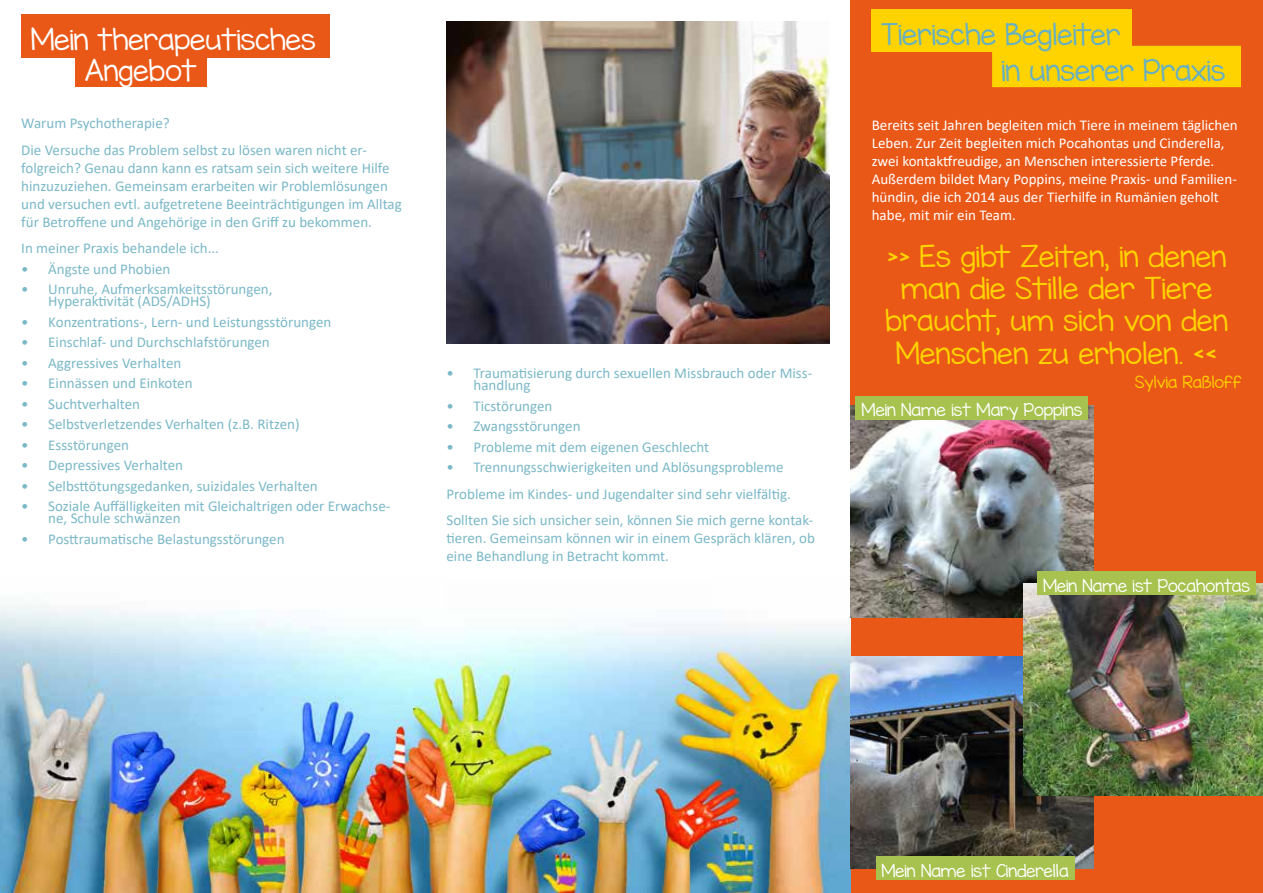
<style>
.page{position:relative;width:1263px;height:893px;background:#fff}
.page>*{position:absolute;margin:0;border:0;box-sizing:border-box;transform-origin:0 0}
.t1{font:27px/32.4px "KG Miss Kindergarten";letter-spacing:.01em;color:#ffd300;text-align:center}
.t2{font:26.7px "KG Miss Kindergarten";color:#66b0c2}
.t3{font:26.7px "KG Miss Kindergarten";color:#fff}
.t4{font:15.75px "KG Miss Kindergarten";color:#fff}
.t5{font:15px/18px "Calibri";color:#7bb8c8}
.t6{font:15px/18px "Calibri";color:#fff}
.t7{font:15px "KG Miss Kindergarten";letter-spacing:.01em;color:#ffd300}
</style>
<div class="page">
<div style="left:850px;top:0;width:413px;height:893px;background:#ea5818"></div>
<img style="left:446px;top:21px;width:383px;height:323px">
<img style="left:0;top:605px;width:850px;height:288px">
<div style="left:76px;top:47px;width:131px;height:40px;background:#ea5818"></div>
<div style="left:992px;top:46px;width:249px;height:41px;background:#ffd300"></div>
<div style="left:872px;top:10px;width:260px;height:42px;background:#ffd300"></div>
<div style="left:21px;top:14px;width:309px;height:43px;background:#ea5818"></div>
<img style="left:850px;top:405px;width:243px;height:212px">
<img style="left:850px;top:657px;width:243px;height:212px">
<div style="left:876px;top:856px;width:198px;height:24px;background:#a7c24e"></div>
<img style="left:1023px;top:583px;width:240px;height:212px">
<div style="left:1037px;top:571px;width:219px;height:24px;background:#a7c24e"></div>
<div style="left:856px;top:396px;width:232px;height:24px;background:#a7c24e"></div>
<h2 class="t3" style="left:31px;top:21px;width:287px">Mein therapeutisches</h2>
<h2 class="t2" style="left:881px;top:17px;width:241px">Tierische Begleiter</h2>
<h2 class="t3" style="left:85px;top:53px;width:113px">Angebot</h2>
<h2 class="t2" style="left:1001px;top:52px;width:225px">in unserer Praxis</h2>
<p class="t5" style="left:21px;top:110px;width:347px;line-height:26.5px">Warum Psychotherapie?<br>Die Versuche das Problem selbst zu lösen waren nicht er-</p>
<p class="t5" style="left:21px;top:158px;width:382px">folgreich? Genau dann kann es ratsam sein sich weitere Hilfe hinzuzuziehen. Gemeinsam erarbeiten wir Problemlösungen und versuchen evtl. aufgetretene Beeinträchtigungen im Alltag für Betroffene und Angehörige in den Griff zu bekommen.</p>
<p class="t5" style="left:21px;top:239px;width:199px">In meiner Praxis behandele ich...</p>
<p class="t5" style="left:21px;top:259px;width:151px">• Ängste und Phobien</p>
<p class="t5" style="left:48px;top:283px;width:226px;line-height:12px;text-indent:-27px">• Unruhe, Aufmerksamkeitsstörungen,<br>Hyperaktivität (ADS/ADHS)</p>
<p class="t5" style="left:21px;top:312px;width:312px">• Konzentrations-, Lern- und Leistungsstörungen</p>
<p class="t5" style="left:21px;top:333px;width:250px">• Einschlaf- und Durchschlafstörungen</p>
<p class="t5" style="left:21px;top:353px;width:162px">• Aggressives Verhalten</p>
<p class="t5" style="left:21px;top:374px;width:173px">• Einnässen und Einkoten</p>
<p class="t5" style="left:21px;top:394px;width:120px">• Suchtverhalten</p>
<p class="t5" style="left:21px;top:415px;width:280px">• Selbstverletzendes Verhalten (z.B. Ritzen)</p>
<p class="t5" style="left:21px;top:435px;width:109px">• Essstörungen</p>
<p class="t5" style="left:21px;top:456px;width:163px">• Depressives Verhalten</p>
<p class="t5" style="left:21px;top:476px;width:298px">• Selbsttötungsgedanken, suizidales Verhalten</p>
<p class="t5" style="left:48px;top:500px;width:344px;line-height:12px;text-indent:-27px">• Soziale Auffälligkeiten mit Gleichaltrigen oder Erwachse&shy;ne, Schule schwänzen</p>
<p class="t5" style="left:21px;top:529px;width:265px">• Posttraumatische Belastungsstörungen</p>
<p class="t5" style="left:473px;top:367px;width:340px;line-height:12px;text-indent:-27px">• Traumatisierung durch sexuellen Missbrauch oder Miss&shy;handlung</p>
<p class="t5" style="left:446px;top:396px;width:107px">• Ticstörungen</p>
<p class="t5" style="left:446px;top:417px;width:136px">• Zwangsstörungen</p>
<p class="t5" style="left:446px;top:438px;width:264px">• Probleme mit dem eigenen Geschlecht</p>
<p class="t5" style="left:446px;top:454px;width:368px;line-height:26.5px">• Trennungsschwierigkeiten und Ablösungsprobleme<br>Probleme im Kindes- und Jugendalter sind sehr vielfältig.<br>Sollten Sie sich unsicher sein, können Sie mich gerne kontak-</p>
<p class="t5" style="left:446px;top:529px;width:370px">tieren. Gemeinsam können wir in einem Gespräch klären, ob eine Behandlung in Betracht kommt.</p>
<p class="t6" style="left:872px;top:116px;width:367px">Bereits seit Jahren begleiten mich Tiere in meinem täglichen Leben. Zur Zeit begleiten mich Pocahontas und Cinderella, zwei kontaktfreudige, an Menschen interessierte Pferde.<br>Außerdem bildet Mary Poppins, meine Praxis- und Familien&shy;hündin, die ich 2014 aus der Tierhilfe in Rumänien geholt habe, mit mir ein Team.</p>
<h1 class="t1" style="left:885px;top:240px;width:344px">&gt;&gt; Es gibt Zeiten, in denen man die Stille der Tiere braucht, um sich von den<br>Menschen zu erholen. &lt;&lt;</h1>
<p class="t7" style="left:1135px;top:372px;width:108px">Sylvia Raßloff</p>
<p class="t4" style="left:862px;top:399px;width:222px">Mein Name ist Mary Poppins</p>
<p class="t4" style="left:1043px;top:575px;width:209px">Mein Name ist Pocahontas</p>
<p class="t4" style="left:881px;top:860px;width:189px">Mein Name ist Cinderella</p>
</div>
